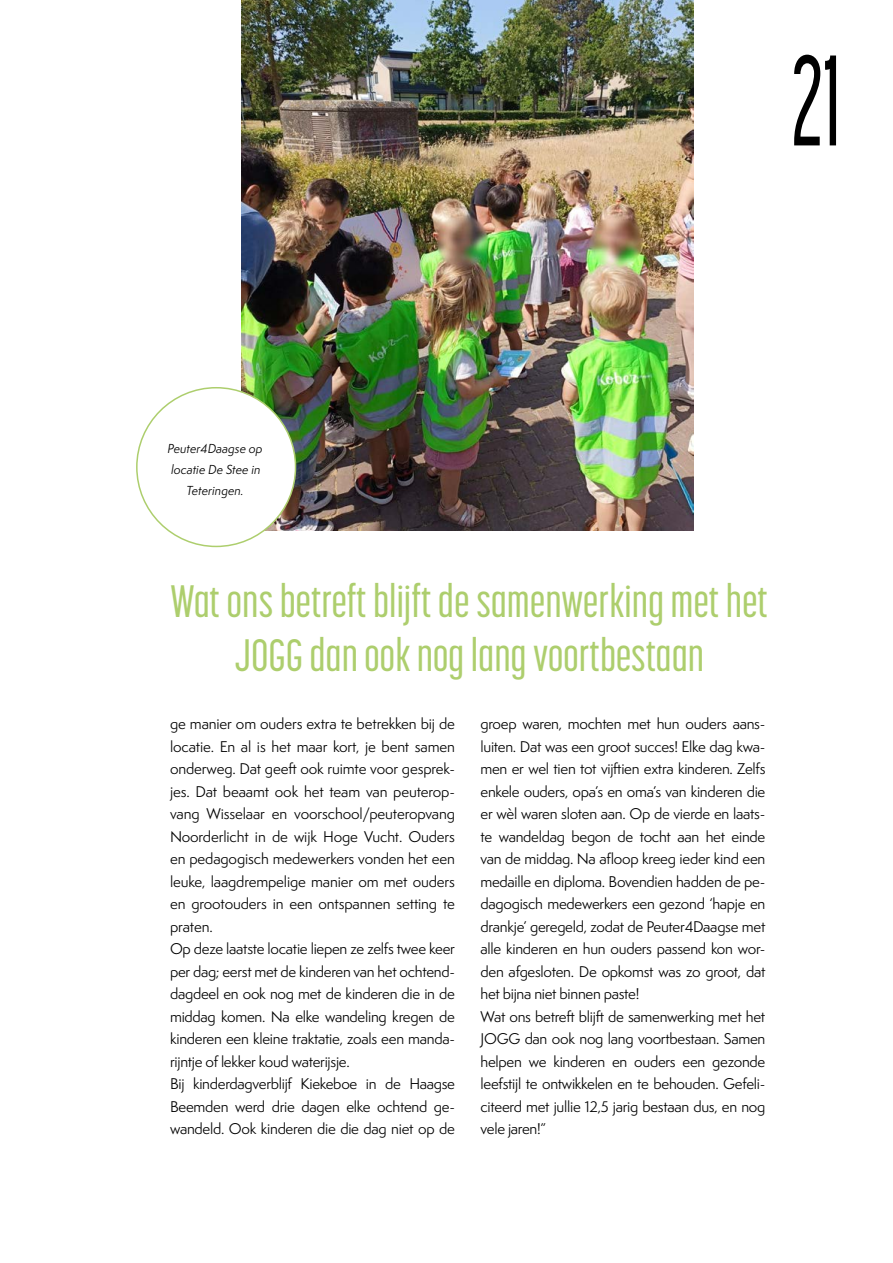
<style>
.page{position:relative;width:893px;height:1263px;background:#fff}
.page>*{position:absolute;margin:0;border:0;box-sizing:border-box;transform-origin:0 0}
.t1{font:500 127.5px "Korolev Compressed";color:#000;scale:.7 1}
.t2{font:500 45px/54px "Korolev Compressed";color:#adce6d;text-align:center}
.t3{font:14.25px/22.5px "Semplicita Pro";letter-spacing:-.02em;color:#000}
.t4{font:italic 12px/21px "Semplicita Pro";color:#000;text-align:center}
</style>
<div class="page">
<img style="left:242px;top:0;width:452px;height:531px">
<div style="left:137px;top:388px;width:159px;height:158px;background:#fff;border-radius:50%"></div>
<h1 class="t1" style="left:792px;top:31px;width:71px">21</h1>
<p class="t4" style="left:167px;top:438px;width:97px">Peuter4Daagse op locatie De Stee in<br>Teteringen.</p>
<h2 class="t2" style="left:171px;top:574px;width:599px">Wat ons betreft blijft de samenwerking met het<br>JOGG dan ook nog lang voortbestaan</h2>
<p class="t3" style="left:170px;top:712px;width:286px">ge manier om ouders extra te betrekken bij de locatie. En al is het maar kort, je bent samen onderweg. Dat geeft ook ruimte voor gesprek&shy;jes. Dat beaamt ook het team van peuterop&shy;vang Wisselaar en voorschool/peuteropvang Noorderlicht in de wijk Hoge Vucht. Ouders en pedagogisch medewerkers vonden het een leuke, laagdrempelige manier om met ouders en grootouders in een ontspannen setting te praten.<br>Op deze laatste locatie liepen ze zelfs twee keer per dag; eerst met de kinderen van het ochtend&shy;dagdeel en ook nog met de kinderen die in de middag komen. Na elke wandeling kregen de kinderen een kleine traktatie, zoals een manda&shy;rijntje of lekker koud waterijsje.<br>Bij kinderdagverblijf Kiekeboe in de Haagse Beemden werd drie dagen elke ochtend ge&shy;wandeld. Ook kinderen die die dag niet op de</p>
<p class="t3" style="left:480px;top:712px;width:286px">groep waren, mochten met hun ouders aans&shy;luiten. Dat was een groot succes! Elke dag kwa&shy;men er wel tien tot vijftien extra kinderen. Zelfs enkele ouders, opa’s en oma’s van kinderen die er wèl waren sloten aan. Op de vierde en laats&shy;te wandeldag begon de tocht aan het einde van de middag. Na afloop kreeg ieder kind een medaille en diploma. Bovendien hadden de pe&shy;dagogisch medewerkers een gezond ‘hapje en drankje’ geregeld, zodat de Peuter4Daagse met alle kinderen en hun ouders passend kon wor&shy;den afgesloten. De opkomst was zo groot, dat het bijna niet binnen paste!<br>Wat ons betreft blijft de samenwerking met het JOGG dan ook nog lang voortbestaan. Samen helpen we kinderen en ouders een gezonde leefstijl te ontwikkelen en te behouden. Gefeli&shy;citeerd met jullie 12,5 jarig bestaan dus, en nog vele jaren!”</p>
</div>
